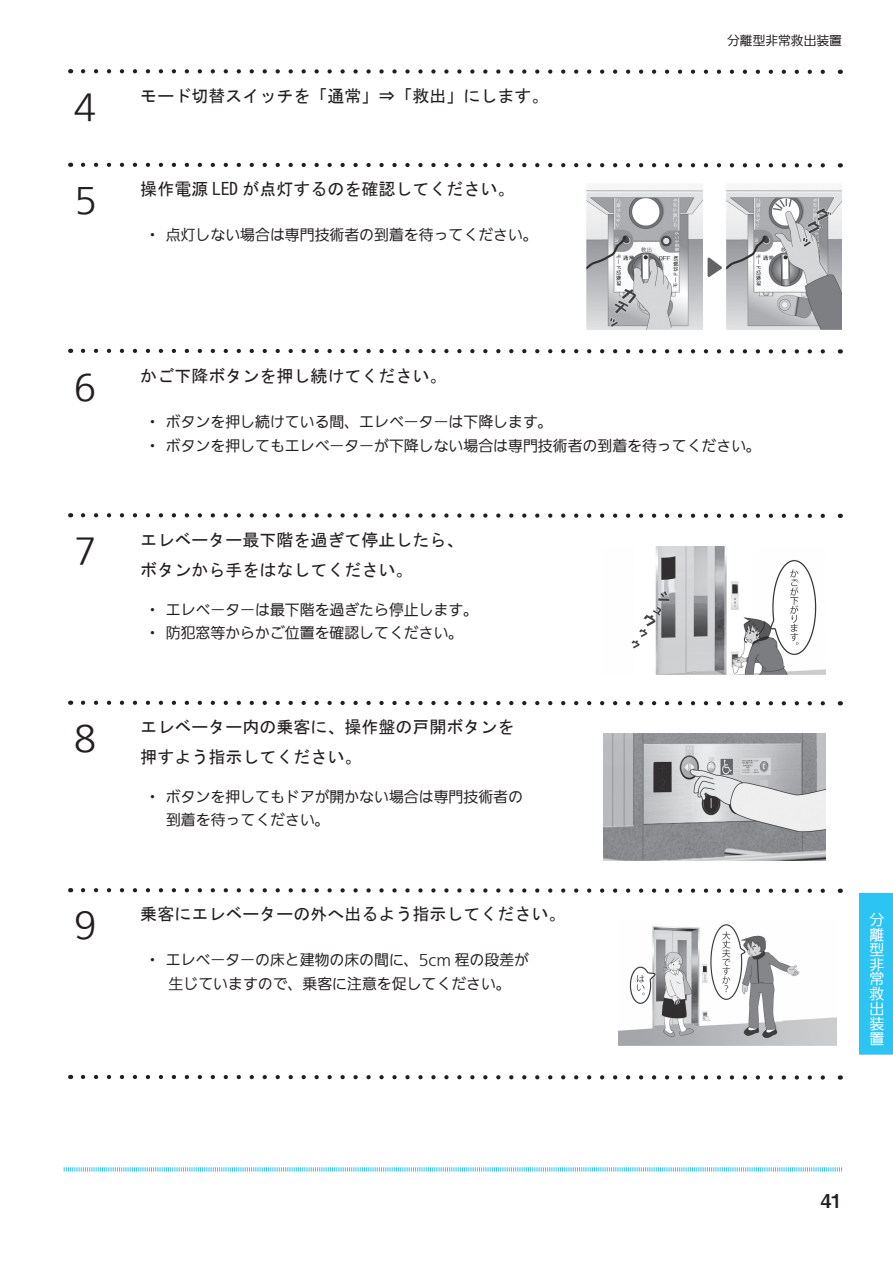
<style>
.page{position:relative;width:893px;height:1263px;background:#fff}
.page>*{position:absolute;margin:0;border:0;box-sizing:border-box;transform-origin:0 0}
.t1{font:100 34.05px "SUD Go Dsp IWA";color:#231f20}
.t2{font:19.2px "Midashi Go Pro MB31";color:#231f20}
.t3{font:16.95px/29.7px "MS Gothic";color:#231f20}
.t4{font:100 14.85px/23.4px "SUD Gohon IWA";color:#231f20}
.t5{font:100 14.85px/14.9px "SUD Gohon IWA";color:#fff;text-align:justify}
.t6{font:12.75px "SUD Go Dsp IWA HW Th";color:#231f20}
</style>
<div class="page">
<svg style="left:63px;top:1167px;width:779px;height:5px"></svg>
<div style="left:859px;top:893px;width:34px;height:161px;background:#2bc4f3"></div>
<svg style="left:81px;top:69px;width:760px;height:5px"></svg>
<svg style="left:81px;top:162px;width:760px;height:6px"></svg>
<svg style="left:81px;top:348px;width:760px;height:6px"></svg>
<svg style="left:81px;top:513px;width:760px;height:5px"></svg>
<svg style="left:81px;top:700px;width:760px;height:6px"></svg>
<img style="left:631px;top:546px;width:195px;height:128px">
<svg style="left:81px;top:888px;width:760px;height:5px"></svg>
<img style="left:604px;top:733px;width:221px;height:127px">
<svg style="left:81px;top:1074px;width:760px;height:6px"></svg>
<img style="left:618px;top:924px;width:218px;height:121px">
<img style="left:587px;top:190px;width:255px;height:139px">
<h1 class="t1" style="left:68px;top:89px;width:36px">４</h1>
<p class="t3" style="left:140px;top:81px;width:410px">モード切替スイッチを「通常」⇒「救出」にします。</p>
<h1 class="t1" style="left:68px;top:183px;width:36px">５</h1>
<p class="t3" style="left:140px;top:174px;width:376px">操作電源 LED が点灯するのを確認してください。</p>
<p class="t4" style="left:145px;top:225px;width:394px">・ 点灯しない場合は専門技術者の到着を待ってください。</p>
<p class="t6" style="left:727px;top:34px;width:116px">分離型非常救出装置</p>
<h1 class="t1" style="left:68px;top:370px;width:36px">６</h1>
<p class="t3" style="left:140px;top:361px;width:308px">かご下降ボタンを押し続けてください。</p>
<p class="t4" style="left:145px;top:412px;width:618px">・ ボタンを押し続けている間、エレベーターは下降します。<br>・ ボタンを押してもエレベーターが下降しない場合は専門技術者の到着を待ってください。</p>
<h1 class="t1" style="left:68px;top:534px;width:36px">７</h1>
<p class="t3" style="left:140px;top:525px;width:325px">エレベーター最下階を過ぎて停止したら、ボタンから手をはなしてください。</p>
<p class="t4" style="left:145px;top:599px;width:335px">・ エレベーターは最下階を過ぎたら停止します。・ 防犯窓等からかご位置を確認してください。</p>
<h1 class="t1" style="left:68px;top:721px;width:36px">８</h1>
<p class="t3" style="left:140px;top:712px;width:376px">エレベーター内の乗客に、操作盤の戸開ボタンを押すよう指示してください。</p>
<p class="t4" style="left:166px;top:786px;width:358px;text-indent:-21px">・ ボタンを押してもドアが開かない場合は専門技術者の到着を待ってください。</p>
<h1 class="t1" style="left:68px;top:908px;width:36px">９</h1>
<p class="t3" style="left:140px;top:899px;width:427px">乗客にエレベーターの外へ出るよう指示してください。</p>
<p class="t4" style="left:139px;top:950px;width:392px;text-indent:6px">・ エレベーターの床と建物の床の間に、5cm 程の段差が　　生じていますので、乗客に注意を促してください。</p>
<p class="t5" style="left:870px;top:913px;width:16px">分離型非常救出装置</p>
<p class="t2" style="left:821px;top:1185px;width:23px">41</p>
</div>
